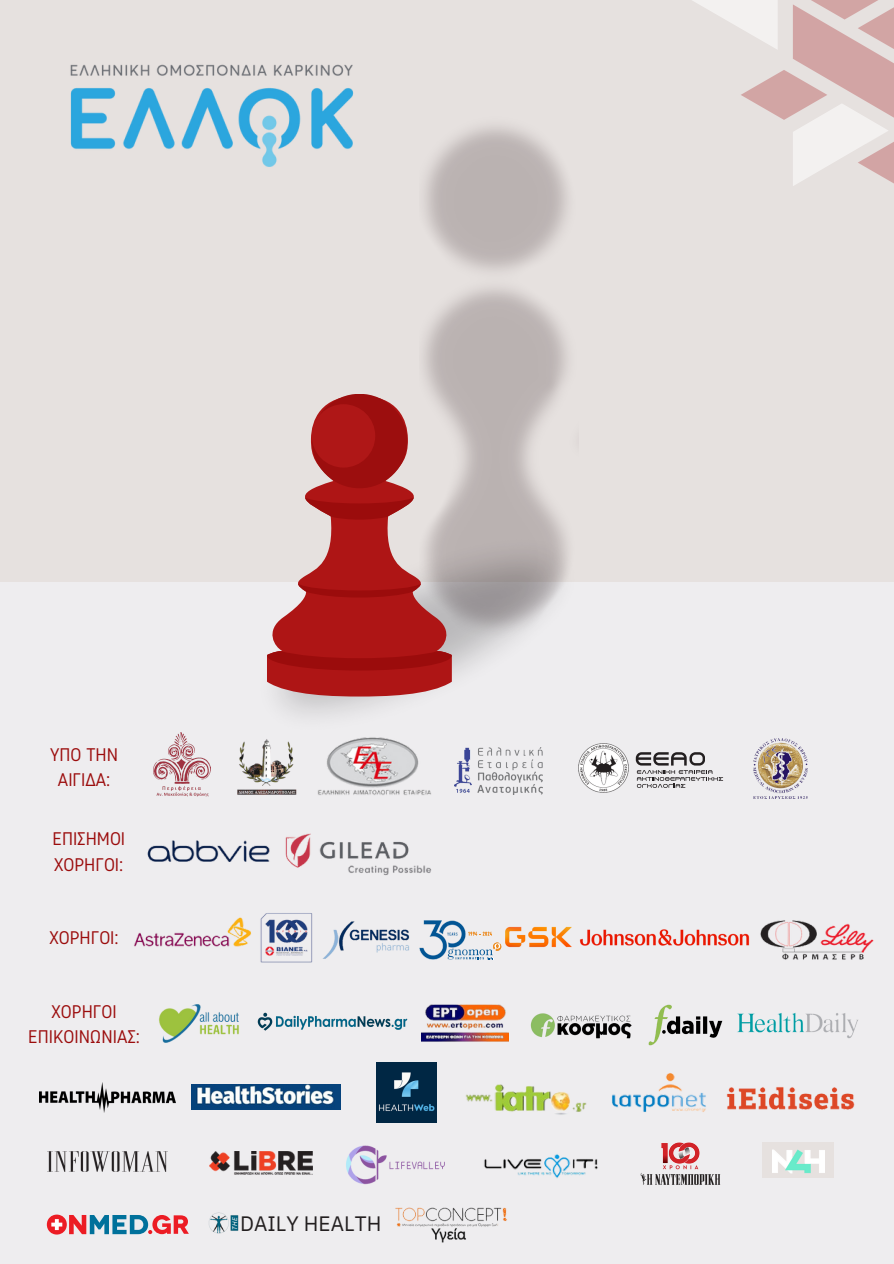
<style>
.page{position:relative;width:894px;height:1264px;background:#fff}
.page>*{position:absolute;margin:0;border:0;box-sizing:border-box;transform-origin:0 0}
.t1{font:20.85px "IBM Plex Sans";letter-spacing:.005em;color:#231f20}
.t2{font:18.45px/25.8px "Normung";color:#9b0c0c;text-align:center}
.t3{font:italic 6.6px "IBM Plex Sans";color:#fff}
</style>
<div class="page">
<div style="left:0;top:543px;width:893px;height:720px;background:#eeedef"></div>
<div style="left:0;top:0;width:893px;height:582px;background:#e6e1df"></div>
<svg style="left:692px;top:0;width:201px;height:186px"></svg>
<img style="left:278px;top:647px;width:265px;height:129px">
<svg style="left:267px;top:395px;width:184px;height:301px"></svg>
<svg style="left:305px;top:497px;width:108px;height:22px"></svg>
<svg style="left:298px;top:583px;width:123px;height:14px;background:#a92020"></svg>
<svg style="left:267px;top:651px;width:184px;height:19px;background:#a21111"></svg>
<div style="left:312px;top:394px;width:95px;height:94px;background:#9c0e0e;border-radius:50%"></div>
<div style="left:312px;top:404px;width:63px;height:63px;background:#af1717;border-radius:50%"></div>
<img style="left:154px;top:732px;width:56px;height:65px">
<img style="left:318px;top:736px;width:113px;height:59px">
<img style="left:237px;top:732px;width:64px;height:63px">
<img style="left:454px;top:747px;width:88px;height:47px">
<img style="left:753px;top:738px;width:54px;height:60px">
<img style="left:578px;top:743px;width:51px;height:50px">
<svg style="left:635px;top:752px;width:87px;height:36px"></svg>
<img style="left:325px;top:921px;width:85px;height:38px">
<img style="left:260px;top:913px;width:65px;height:50px">
<img style="left:134px;top:917px;width:117px;height:30px">
<img style="left:760px;top:920px;width:114px;height:40px">
<img style="left:485px;top:926px;width:85px;height:34px">
<img style="left:419px;top:920px;width:48px;height:39px">
<svg style="left:468px;top:931px;width:24px;height:4px"></svg>
<svg style="left:468px;top:942px;width:33px;height:17px"></svg>
<img style="left:159px;top:1004px;width:80px;height:39px">
<img style="left:257px;top:1012px;width:151px;height:19px">
<img style="left:421px;top:1004px;width:87px;height:37px">
<img style="left:530px;top:1013px;width:102px;height:26px">
<img style="left:737px;top:1012px;width:121px;height:26px">
<img style="left:192px;top:1084px;width:148px;height:25px">
<img style="left:376px;top:1062px;width:60px;height:60px">
<img style="left:466px;top:1084px;width:121px;height:31px">
<img style="left:726px;top:1087px;width:128px;height:22px">
<img style="left:47px;top:1151px;width:120px;height:20px">
<img style="left:210px;top:1151px;width:102px;height:23px">
<img style="left:346px;top:1145px;width:99px;height:40px">
<img style="left:484px;top:1154px;width:114px;height:24px">
<img style="left:612px;top:1073px;width:94px;height:39px">
<div style="left:761px;top:1142px;width:72px;height:35px;background:#e6e1df"></div>
<img style="left:771px;top:1149px;width:52px;height:29px">
<img style="left:147px;top:840px;width:123px;height:22px">
<img style="left:285px;top:833px;width:146px;height:43px">
<img style="left:39px;top:1082px;width:136px;height:29px">
<img style="left:648px;top:1004px;width:75px;height:42px">
<img style="left:640px;top:1142px;width:81px;height:43px">
<img style="left:70px;top:64px;width:284px;height:103px">
<img style="left:570px;top:926px;width:180px;height:22px">
<svg style="left:47px;top:1214px;width:20px;height:20px"></svg>
<svg style="left:51px;top:1218px;width:11px;height:11px"></svg>
<svg style="left:69px;top:1215px;width:120px;height:19px"></svg>
<img style="left:209px;top:1212px;width:30px;height:22px">
<img style="left:395px;top:1207px;width:112px;height:36px">
<p class="t2" style="left:50px;top:741px;width:69px">ΥΠΟ ΤΗΝ<br>ΑΙΓΙΔΑ:</p>
<p class="t2" style="left:52px;top:826px;width:74px;text-align:left">ΕΠΙΣΗΜΟΙ<br>ΧΟΡΗΓΟΙ:</p>
<h2 class="t2" style="left:50px;top:924px;width:71px">ΧΟΡΗΓΟΙ:</h2>
<p class="t2" style="left:28px;top:999px;width:113px;line-height:24.8px">ΧΟΡΗΓΟΙ<br>ΕΠΙΚΟΙΝΩΝΙΑΣ:</p>
<h1 class="t3" style="left:230px;top:1230px;width:15px;rotate:-90deg">THE</h1>
<p class="t1" style="left:240px;top:1209px;width:143px">DAILY HEALTH</p>
</div>
